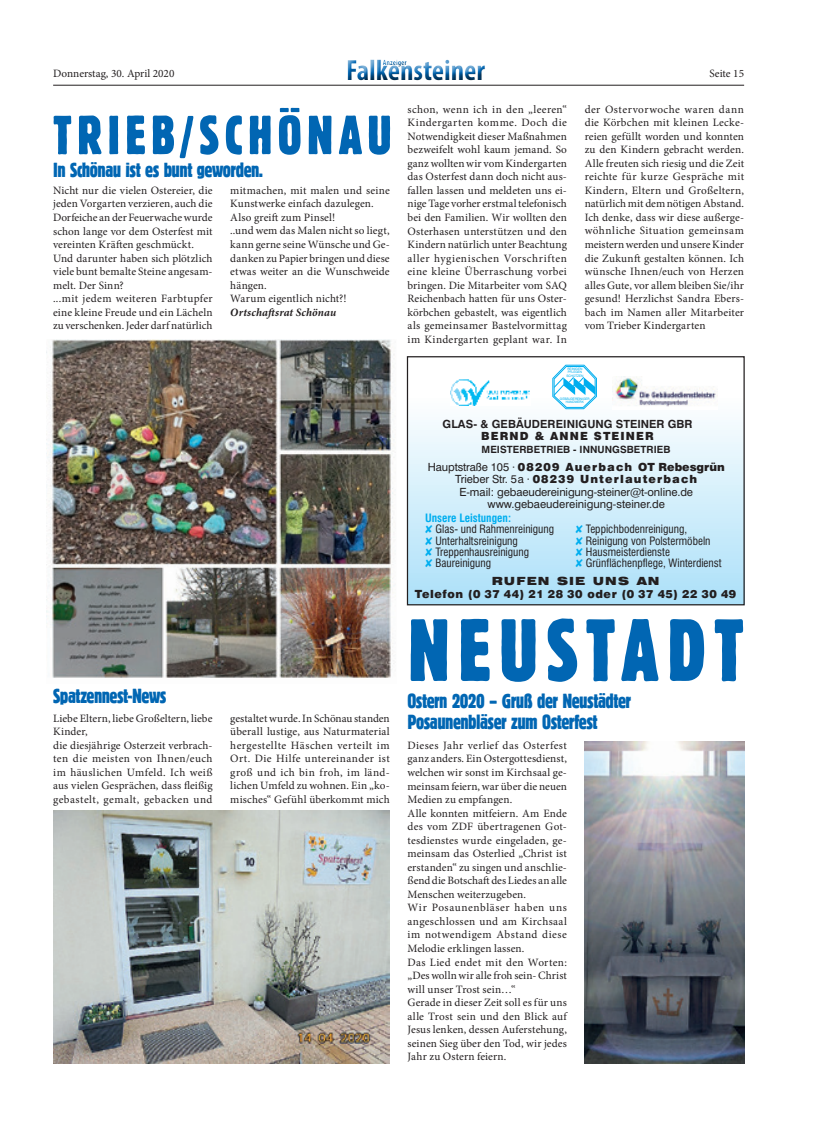
<style>
.page{position:relative;width:815px;height:1134px;background:#fff}
.page>*{position:absolute;margin:0;border:0;box-sizing:border-box;transform-origin:0 0}
.t1{font:91.75px "Block D Regu Extr Cond";letter-spacing:.08em;color:#0166b3}
.t2{font:57.12px "Block D Regu Extr Cond";letter-spacing:.09em;color:#0166b3}
.t3{font:700 condensed 29.38px "Myriad Pro";color:#0166b3}
.t4{font:21.25px/21.2px "Block D Regu Extr Cond";letter-spacing:-.025em;color:#0166b3}
.t5{font:11.25px/13.5px "Minion Pro";letter-spacing:.01em;color:#231f20}
.t6{font:condensed 11.25px/11.2px "Swiss 721 BT";color:#231f20}
.t7{font:11.25px/12.4px "Swiss 721 BT";letter-spacing:-.005em;color:#231f20;text-align:center}
.t8{font:900 11.25px "Swiss 721 BT";letter-spacing:.05em;color:#231f20}
.t9{font:700 11.25px "Swiss 721 BT";letter-spacing:.005em;color:#231f20}
.t10{font:italic 700 11.25px "Minion Pro";letter-spacing:.015em;color:#231f20}
.t11{font:900 11.25px "Swiss 721 BT";letter-spacing:.1em;color:#231f20}
.t12{font:900 expanded 11.25px "Swiss 721 BT";letter-spacing:.1em;color:#231f20}
.t13{font:700 10px "Swiss 721 BT";letter-spacing:.005em;color:#231f20}
.t14{font:700 condensed 7.75px "Myriad Pro";color:#0166b3}
.t15{font:3.25px/3.2px "Swiss 721 BT";letter-spacing:-.005em;color:#00aeef;text-align:center}
.s1{font-weight:900}
.s2{font-weight:700;color:#00aeef}
.s3{color:#00aeef}
</style>
<div class="page">
<hr style="left:53px;top:85px;width:691px;height:1px;background:#231f20">
<div style="left:336px;top:50px;width:162px;height:39px;background:#fff"></div>
<div style="left:340px;top:54px;width:154px;height:35px;background:#231f20;opacity:.75"></div>
<div style="left:408px;top:397px;width:336px;height:208px;background:linear-gradient(to bottom,#fdfefe,#abe0f9)"></div>
<div style="left:408px;top:377px;width:336px;height:21px;background:#fff"></div>
<div style="left:407px;top:356px;width:338px;height:249px;border:1px solid #231f20"></div>
<svg style="left:552px;top:365px;width:45px;height:44px"></svg>
<img style="left:613px;top:376px;width:105px;height:34px">
<img style="left:451px;top:379px;width:79px;height:26px">
<img style="left:47px;top:340px;width:348px;height:338px">
<img style="left:53px;top:811px;width:337px;height:252px">
<img style="left:585px;top:742px;width:159px;height:321px">
<p class="t14" style="left:383px;top:57px;width:25px">Anzeiger</p>
<h3 class="t3" style="left:346px;top:52px;width:141px">Falkensteiner</h3>
<p class="t5" style="left:53px;top:67px;width:123px">Donnerstag, 30. April 2020</p>
<p class="t5" style="left:709px;top:67px;width:36px">Seite 15</p>
<h2 class="t2" style="left:53px;top:106px;width:340px">TRIEB/SCHÖNAU</h2>
<p class="t5" style="left:53px;top:184px;width:161px">Nicht nur die vielen Ostereier, die jeden Vorgarten verzieren, auch die<br>Dorfeiche an der Feuerwache wurde schon lange vor dem Osterfest mit vereinten Kräften geschmückt.<br>Und darunter haben sich plötzlich viele bunt bemalte Steine angesam&shy;melt. Der Sinn?<br>...mit jedem weiteren Farbtupfer eine kleine Freude und ein Lächeln zu verschenken. Jeder darf natürlich</p>
<p class="t5" style="left:230px;top:184px;width:161px">mitmachen, mit malen und seine<br>Kunstwerke einfach dazulegen.<br>Also greift zum Pinsel!<br>..und wem das Malen nicht so liegt, kann gerne seine Wünsche und Ge&shy;danken zu Papier bringen und diese etwas weiter an die Wunschweide hängen.<br>Warum eigentlich nicht?!</p>
<h3 class="t4" style="left:53px;top:159px;width:212px">In Schönau ist es bunt geworden.</h3>
<p class="t10" style="left:230px;top:304px;width:107px">Ortschaftsrat Schönau</p>
<h3 class="t4" style="left:53px;top:685px;width:115px">Spatzennest-News</h3>
<p class="t5" style="left:53px;top:711px;width:161px">Liebe Eltern, liebe Großeltern, liebe<br>Kinder,<br>die diesjährige Osterzeit verbrach&shy;ten die meisten von Ihnen/euch im häuslichen Umfeld. Ich weiß aus vielen Gesprächen, dass fleißig gebastelt, gemalt, gebacken und</p>
<p class="t5" style="left:230px;top:711px;width:161px;text-align:justify">gestaltet wurde. In Schönau standen überall lustige, aus Naturmaterial hergestellte Häschen verteilt im Ort. Die Hilfe untereinander ist groß und ich bin froh, im länd&shy;lichen Umfeld zu wohnen. Ein „ko&shy;misches“ Gefühl überkommt mich</p>
<p class="t5" style="left:407px;top:102px;width:161px;text-align:justify">schon, wenn ich in den „leeren“ Kindergarten komme. Doch die Notwendigkeit dieser Maßnahmen bezweifelt wohl kaum jemand. So ganz wollten wir vom Kindergarten das Osterfest dann doch nicht aus&shy;fallen lassen und meldeten uns ei&shy;nige Tage vorher erstmal telefonisch bei den Familien. Wir wollten den Osterhasen unterstützen und den Kindern natürlich unter Beachtung aller hygienischen Vorschriften eine kleine Überraschung vorbei bringen. Die Mitarbeiter vom SAQ Reichenbach hatten für uns Oster&shy;körbchen gebastelt, was eigentlich als gemeinsamer Bastelvormittag im Kindergarten geplant war. In</p>
<p class="t5" style="left:585px;top:102px;width:161px;text-align:justify">der Ostervorwoche waren dann die Körbchen mit kleinen Lecke&shy;reien gefüllt worden und konnten zu den Kindern gebracht werden.<br>Alle freuten sich riesig und die Zeit reichte für kurze Gespräche mit Kindern, Eltern und Großeltern, natürlich mit dem nötigen Abstand.<br>Ich denke, dass wir diese außerge&shy;wöhnliche Situation gemeinsam meistern werden und unsere Kinder die Zukunft gestalten können. Ich wünsche Ihnen/euch von Herzen alles Gute, vor allem bleiben Sie/ihr gesund! Herzlichst Sandra Ebers&shy;bach im Namen aller Mitarbeiter vom Trieber Kindergarten</p>
<p class="t15" style="left:566px;top:367px;width:19px">REINIGEN<br>PFLEGEN<br>SCHÜTZEN</p>
<p class="t15" style="left:560px;top:397px;width:31px">GEBÄUDEREINIGER<br>HANDWERK</p>
<p class="t9" style="left:443px;top:417px;width:251px">GLAS- &amp; GEBÄUDEREINIGUNG STEINER GBR</p>
<p class="t11" style="left:481px;top:430px;width:174px">BERND &amp; ANNE STEINER</p>
<p class="t13" style="left:482px;top:443px;width:190px">MEISTERBETRIEB - INNUNGSBETRIEB</p>
<p class="t7" style="left:428px;top:460px;width:298px">Hauptstraße 105 · <span class="s1">08209 Auerbach OT Rebesgrün </span>Trieber Str. 5a · <span class="s1">08239 Unterlauterbach<br></span>E-mail: gebaeudereinigung-steiner@t-online.de www.gebaeudereinigung-steiner.de</p>
<p class="t6" style="left:425px;top:512px;width:131px"><span class="s2">Unsere Leistungen:<br></span><span class="s3">✘</span> Glas- und Rahmenreinigung</p>
<p class="t6" style="left:576px;top:524px;width:113px"><span class="s3">✘</span> Teppichbodenreinigung,</p>
<p class="t6" style="left:425px;top:535px;width:94px"><span class="s3">✘</span> Unterhaltsreinigung</p>
<p class="t6" style="left:576px;top:535px;width:136px"><span class="s3">✘</span> Reinigung von Polstermöbeln</p>
<p class="t6" style="left:425px;top:546px;width:106px"><span class="s3">✘</span> Treppenhausreinigung</p>
<p class="t6" style="left:576px;top:546px;width:96px"><span class="s3">✘</span> Hausmeisterdienste</p>
<p class="t6" style="left:425px;top:557px;width:68px"><span class="s3">✘</span> Baureinigung</p>
<p class="t6" style="left:576px;top:557px;width:148px"><span class="s3">✘</span> Grünflächenpflege, Winterdienst</p>
<p class="t12" style="left:492px;top:574px;width:169px">RUFEN SIE UNS AN</p>
<p class="t8" style="left:415px;top:587px;width:323px">Telefon (0 37 44) 21 28 30 oder (0 37 45) 22 30 49</p>
<h1 class="t1" style="left:407px;top:604px;width:338px">NEUSTADT</h1>
<h3 class="t4" style="left:407px;top:690px;width:225px">Ostern 2020 – Gruß der Neustädter<br>Posaunenbläser zum Osterfest</h3>
<p class="t5" style="left:407px;top:739px;width:161px">Dieses Jahr verlief das Osterfest ganz anders. Ein Ostergottesdienst, welchen wir sonst im Kirchsaal ge&shy;meinsam feiern, war über die neuen<br>Medien zu empfangen.<br>Alle konnten mitfeiern. Am Ende des vom ZDF übertragenen Got&shy;tesdienstes wurde eingeladen, ge&shy;meinsam das Osterlied „Christ ist erstanden“ zu singen und anschlie&shy;ßend die Botschaft des Liedes an alle<br>Menschen weiterzugeben.<br>Wir Posaunenbläser haben uns angeschlossen und am Kirchsaal im notwendigem Abstand diese<br>Melodie erklingen lassen.<br>Das Lied endet mit den Worten: „Des wolln wir alle froh sein- Christ will unser Trost sein…“<br>Gerade in dieser Zeit soll es für uns alle Trost sein und den Blick auf<br>Jesus lenken, dessen Auferstehung, seinen Sieg über den Tod, wir jedes<br>Jahr zu Ostern feiern.</p>
</div>
